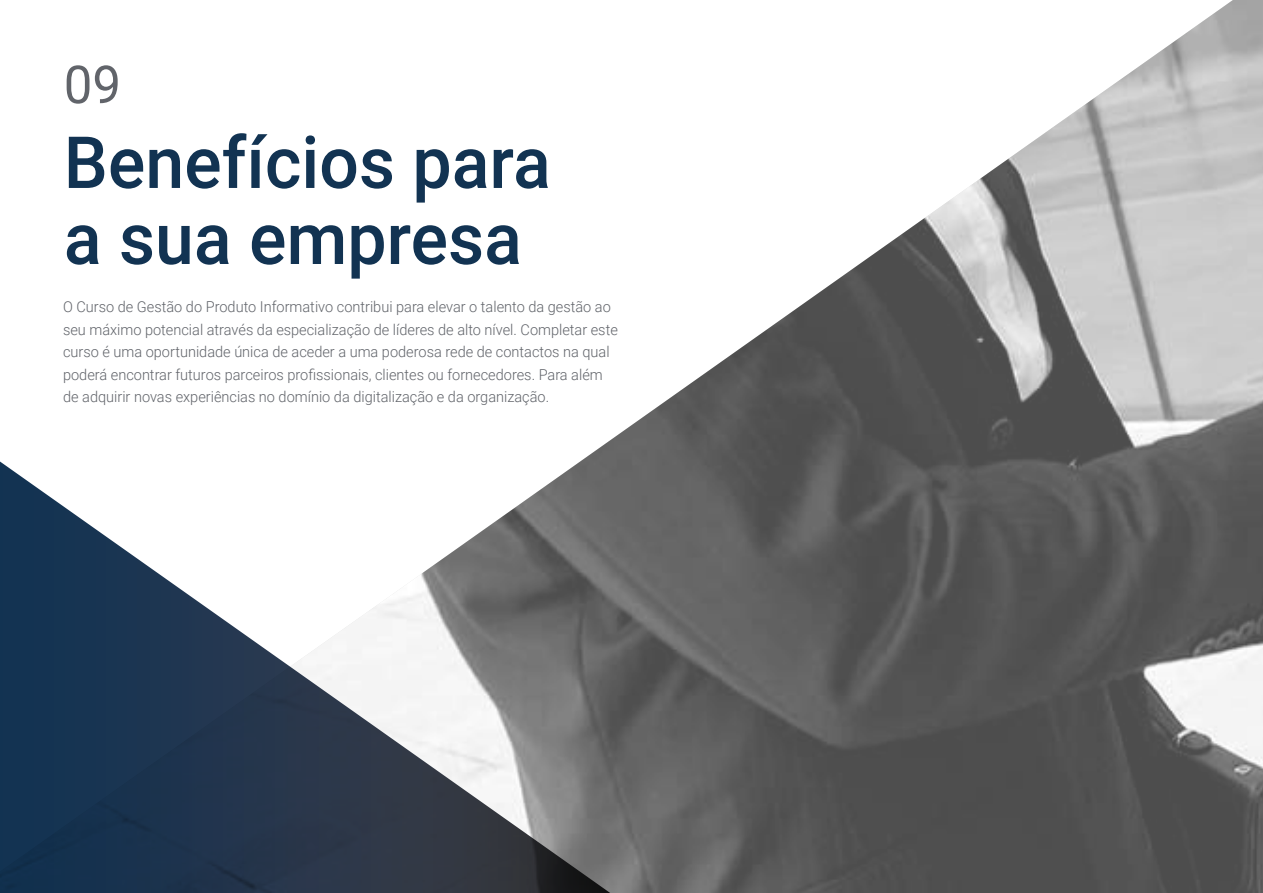
<style>
.page{position:relative;width:1263px;height:893px;background:#fff}
.page>*{position:absolute;margin:0;border:0;box-sizing:border-box;transform-origin:0 0}
.t1{font:500 72px/76.1px "Roboto";color:#123352}
.t2{font:52.5px "Roboto";color:#61646a}
.t3{font:300 15px/22.5px "Roboto";color:#61646a}
</style>
<div class="page">
<img style="left:602px;top:0;width:661px;height:893px">
<svg style="left:0;top:446px;width:640px;height:447px"></svg>
<h2 class="t2" style="left:64px;top:48px;width:59px">09</h2>
<h1 class="t1" style="left:64px;top:122px;width:488px">Benefícios para a sua empresa</h1>
<p class="t3" style="left:63px;top:295px;width:556px">O Curso de Gestão do Produto Informativo contribui para elevar o talento da gestão ao seu máximo potencial através da especialização de líderes de alto nível. Completar este curso é uma oportunidade única de aceder a uma poderosa rede de contactos na qual poderá encontrar futuros parceiros profissionais, clientes ou fornecedores. Para além de adquirir novas experiências no domínio da digitalização e da organização.</p>
</div>
